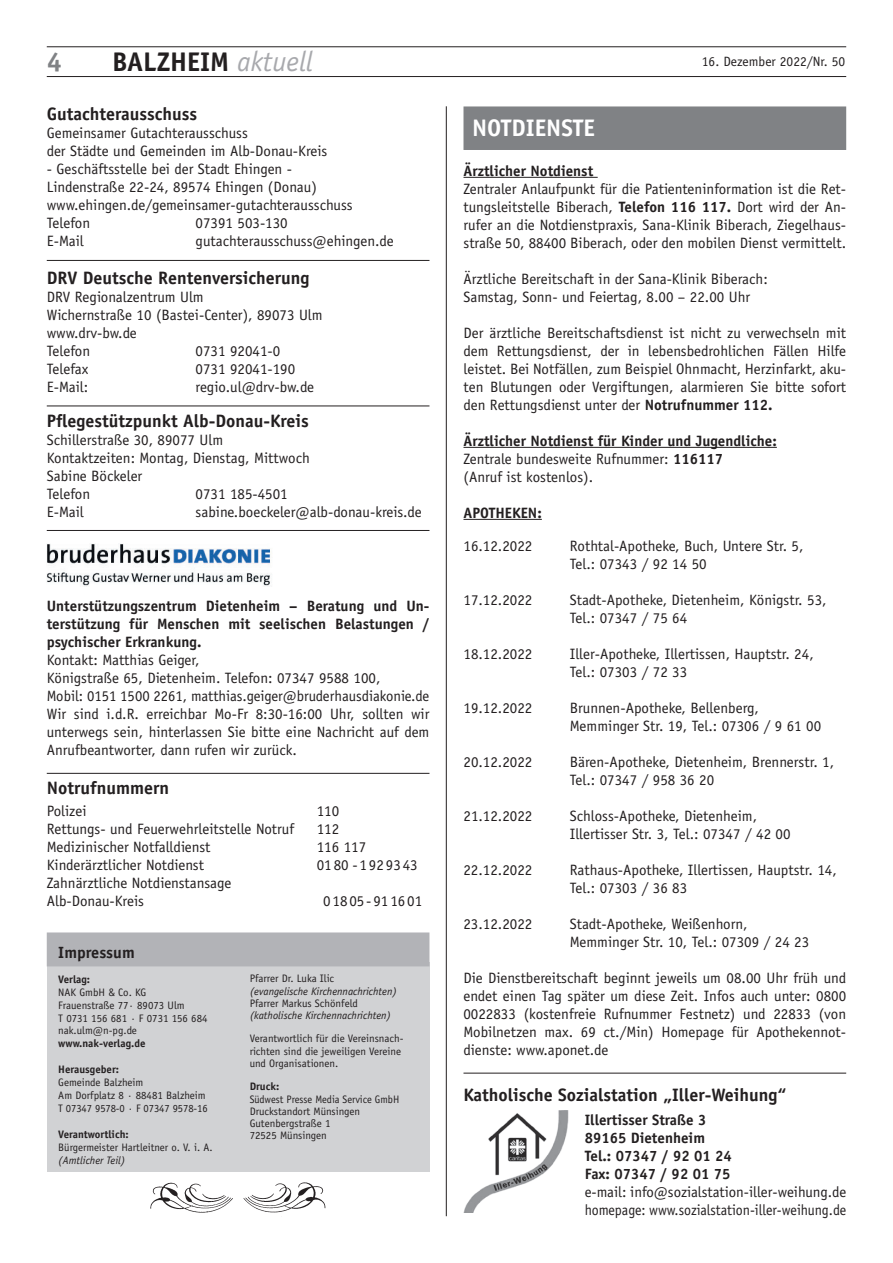
<style>
.page{position:relative;width:893px;height:1263px;background:#fff}
.page>*{position:absolute;margin:0;border:0;box-sizing:border-box;transform-origin:0 0}
.t1{font:700 27px "Officina Sans";color:#231f20}
.t2{font:700 27px "Officina Sans";color:#808285}
.t3{font:700 24px "Officina Sans";color:#fff}
.t4{font:700 18px "Officina Sans";color:#231f20}
.t5{font:700 16.35px "Officina Sans";color:#231f20}
.t6{font:15px/18px "Officina Sans";color:#231f20}
.t7{font:700 15px/18px "Officina Sans";color:#231f20}
.t8{font:13.5px "Officina Sans";color:#231f20}
.t9{font:10.8px/12.9px "Officina Sans";color:#231f20}
.t10{font:10.8px/12.3px "Officina Sans";color:#231f20;scale:.95 1}
.t11{font:italic 10.8px "Officina Sans";color:#231f20}
.t12{font:700 10.8px "Officina Sans";color:#231f20}
.s1{font-weight:400;font-style:italic;font-size:28.35px;color:#a8a9ad}
.s2{font-weight:700}
.s3{font-weight:400}
</style>
<div class="page">
<hr style="left:47px;top:76px;width:799px;height:1px;background:#231f20">
<hr style="left:47px;top:47px;width:799px;height:1px;background:#231f20">
<hr style="left:446px;top:106px;width:1px;height:1110px;background:#231f20">
<hr style="left:463px;top:177px;width:135px;height:1px;background:#231f20">
<hr style="left:463px;top:447px;width:314px;height:1px;background:#231f20">
<hr style="left:463px;top:519px;width:79px;height:1px;background:#231f20">
<hr style="left:463px;top:1073px;width:383px;height:1px;background:#231f20">
<div style="left:463px;top:106px;width:383px;height:44px;background:#808285"></div>
<img style="left:463px;top:1110px;width:106px;height:102px">
<hr style="left:47px;top:260px;width:382px;height:1px;background:#231f20">
<hr style="left:47px;top:406px;width:382px;height:1px;background:#231f20">
<hr style="left:47px;top:530px;width:382px;height:1px;background:#231f20">
<hr style="left:47px;top:773px;width:382px;height:1px;background:#231f20">
<img style="left:47px;top:544px;width:224px;height:42px">
<div style="left:47px;top:962px;width:382px;height:210px;background:#d1d2d4"></div>
<div style="left:47px;top:932px;width:382px;height:34px;background:#b2b3b7"></div>
<img style="left:150px;top:1182px;width:176px;height:31px">
<h1 class="t2" style="left:47px;top:45px;width:17px">4</h1>
<h1 class="t1" style="left:112px;top:45px;width:202px">BALZHEIM <span class="s1">aktuell</span></h1>
<p class="t8" style="left:702px;top:53px;width:145px">16. Dezember 2022/Nr. 50</p>
<p class="t4" style="left:47px;top:103px;width:152px">Gutachterausschuss</p>
<p class="t6" style="left:47px;top:124px;width:282px">Gemeinsamer Gutachterausschuss<br>der Städte und Gemeinden im Alb-Donau-Kreis</p>
<p class="t6" style="left:47px;top:160px;width:307px">- Geschäftsstelle bei der Stadt Ehingen - Lindenstraße 22-24, 89574 Ehingen (Donau) www.ehingen.de/gemeinsamer-gutachterausschuss Telefon</p>
<p class="t6" style="left:196px;top:214px;width:94px">07391 503-130</p>
<p class="t6" style="left:47px;top:232px;width:38px">E-Mail</p>
<p class="t6" style="left:196px;top:232px;width:200px">gutachterausschuss@ehingen.de</p>
<p class="t4" style="left:47px;top:267px;width:264px">DRV Deutsche Rentenversicherung</p>
<p class="t6" style="left:47px;top:288px;width:277px">DRV Regionalzentrum Ulm<br>Wichernstraße 10 (Bastei-Center), 89073 Ulm www.drv-bw.de<br>Telefon</p>
<p class="t6" style="left:196px;top:342px;width:86px">0731 92041-0</p>
<p class="t6" style="left:47px;top:360px;width:43px">Telefax</p>
<p class="t6" style="left:196px;top:360px;width:101px">0731 92041-190</p>
<p class="t6" style="left:47px;top:378px;width:43px">E-Mail:</p>
<p class="t6" style="left:196px;top:378px;width:120px">regio.ul@drv-bw.de</p>
<p class="t4" style="left:47px;top:409px;width:264px">Pflegestützpunkt Alb-Donau-Kreis</p>
<p class="t6" style="left:47px;top:430px;width:265px">Schillerstraße 30, 89077 Ulm<br>Kontaktzeiten: Montag, Dienstag, Mittwoch<br>Sabine Böckeler<br>Telefon</p>
<p class="t6" style="left:196px;top:484px;width:94px">0731 185-4501</p>
<p class="t6" style="left:47px;top:502px;width:38px">E-Mail</p>
<p class="t6" style="left:196px;top:502px;width:228px">sabine.boeckeler@alb-donau-kreis.de</p>
<p class="t7" style="left:47px;top:597px;width:384px;text-align:justify">Unterstützungszentrum Dietenheim – Beratung und Un&shy;terstützung für Menschen mit seelischen Belastungen / psychischer Erkrankung.</p>
<p class="t6" style="left:47px;top:651px;width:384px">Kontakt: Matthias Geiger,<br>Königstraße 65, Dietenheim. Telefon: 07347 9588 100,<br>Mobil: 0151 1500 2261, matthias.geiger@bruderhausdiakonie.de Wir sind i.d.R. erreichbar Mo-Fr 8:30-16:00 Uhr, sollten wir unterwegs sein, hinterlassen Sie bitte eine Nachricht auf dem Anrufbeantworter, dann rufen wir zurück.</p>
<p class="t4" style="left:47px;top:776px;width:124px">Notrufnummern</p>
<p class="t6" style="left:47px;top:802px;width:41px">Polizei</p>
<p class="t6" style="left:317px;top:802px;width:24px">110</p>
<p class="t6" style="left:47px;top:820px;width:249px">Rettungs- und Feuerwehrleitstelle Notruf</p>
<p class="t6" style="left:317px;top:820px;width:24px">112</p>
<p class="t6" style="left:47px;top:838px;width:165px">Medizinischer Notfalldienst</p>
<p class="t6" style="left:317px;top:838px;width:51px">116 117</p>
<p class="t6" style="left:47px;top:856px;width:159px">Kinderärztlicher Notdienst</p>
<p class="t6" style="left:317px;top:856px;width:102px">0180 -1929343</p>
<p class="t6" style="left:47px;top:874px;width:186px">Zahnärztliche Notdienstansage<br>Alb-Donau-Kreis</p>
<p class="t6" style="left:323px;top:892px;width:101px">01805-911601</p>
<p class="t5" style="left:58px;top:942px;width:78px">Impressum</p>
<p class="t12" style="left:58px;top:972px;width:33px">Verlag:</p>
<p class="t9" style="left:58px;top:985px;width:151px">NAK GmbH &amp; Co. KG<br>Frauenstraße 77· 89073 Ulm<br>T 0731 156 681 · F 0731 156 684 nak.ulm@n-pg.de</p>
<p class="t12" style="left:58px;top:1037px;width:89px">www.nak-verlag.de</p>
<p class="t12" style="left:58px;top:1063px;width:62px">Herausgeber:</p>
<p class="t9" style="left:58px;top:1076px;width:151px">Gemeinde Balzheim<br>Am Dorfplatz 8 · 88481 Balzheim<br>T 07347 9578-0 · F 07347 9578-16</p>
<p class="t12" style="left:58px;top:1128px;width:72px">Verantwortlich:</p>
<p class="t9" style="left:58px;top:1141px;width:156px">Bürgermeister Hartleitner o. V. i. A.</p>
<p class="t11" style="left:58px;top:1154px;width:69px">(Amtlicher Teil)</p>
<p class="t9" style="left:250px;top:972px;width:86px">Pfarrer Dr. Luka Ilic</p>
<p class="t11" style="left:250px;top:984px;width:149px">(evangelische Kirchennachrichten)</p>
<p class="t9" style="left:250px;top:997px;width:110px">Pfarrer Markus Schönfeld</p>
<p class="t11" style="left:250px;top:1009px;width:143px">(katholische Kirchennachrichten)</p>
<p class="t9" style="left:250px;top:1032px;width:155px;line-height:12.3px">Verantwortlich für die Vereinsnach&shy;richten sind die jeweiligen Vereine und Organisationen.</p>
<p class="t12" style="left:250px;top:1080px;width:31px">Druck:</p>
<p class="t10" style="left:250px;top:1093px;width:159px">Südwest Presse Media Service GmbH<br>Druckstandort Münsingen<br>Gutenbergstraße 1<br>72525 Münsingen</p>
<h2 class="t3" style="left:472px;top:113px;width:125px">NOTDIENSTE</h2>
<p class="t7" style="left:463px;top:162px;width:131px">Ärztlicher Notdienst</p>
<p class="t6" style="left:463px;top:180px;width:384px;text-align:justify">Zentraler Anlaufpunkt für die Patienteninformation ist die Ret&shy;tungsleitstelle Biberach, <span class="s2">Telefon 116 117.</span> Dort wird der An&shy;rufer an die Notdienstpraxis, Sana-Klinik Biberach, Ziegelhaus&shy;straße 50, 88400 Biberach, oder den mobilen Dienst vermittelt.</p>
<p class="t6" style="left:463px;top:270px;width:306px">Ärztliche Bereitschaft in der Sana-Klinik Biberach:<br>Samstag, Sonn- und Feiertag, 8.00 – 22.00 Uhr</p>
<p class="t6" style="left:463px;top:324px;width:384px;text-align:justify">Der ärztliche Bereitschaftsdienst ist nicht zu verwechseln mit dem Rettungsdienst, der in lebensbedrohlichen Fällen Hilfe leistet. Bei Notfällen, zum Beispiel Ohnmacht, Herzinfarkt, aku&shy;ten Blutungen oder Vergiftungen, alarmieren Sie bitte sofort den Rettungsdienst unter der <span class="s2">Notrufnummer 112.</span></p>
<p class="t7" style="left:463px;top:432px;width:315px">Ärztlicher Notdienst für Kinder und Jugendliche:<br><span class="s3">Zentrale bundesweite Rufnummer:</span> 116117<br><span class="s3">(Anruf ist kostenlos).</span></p>
<p class="t7" style="left:463px;top:504px;width:80px">APOTHEKEN:</p>
<p class="t6" style="left:463px;top:537px;width:70px">16.12.2022</p>
<p class="t6" style="left:570px;top:537px;width:235px">Rothtal-Apotheke, Buch, Untere Str. 5,<br>Tel.: 07343 / 92 14 50</p>
<p class="t6" style="left:463px;top:591px;width:70px">17.12.2022</p>
<p class="t6" style="left:570px;top:591px;width:258px">Stadt-Apotheke, Dietenheim, Königstr. 53,<br>Tel.: 07347 / 75 64</p>
<p class="t6" style="left:463px;top:645px;width:70px">18.12.2022</p>
<p class="t6" style="left:570px;top:645px;width:245px">Iller-Apotheke, Illertissen, Hauptstr. 24,<br>Tel.: 07303 / 72 33</p>
<p class="t6" style="left:463px;top:699px;width:70px">19.12.2022</p>
<p class="t6" style="left:570px;top:699px;width:253px">Brunnen-Apotheke, Bellenberg,<br>Memminger Str. 19, Tel.: 07306 / 9 61 00</p>
<p class="t6" style="left:463px;top:753px;width:70px">20.12.2022</p>
<p class="t6" style="left:570px;top:753px;width:266px">Bären-Apotheke, Dietenheim, Brennerstr. 1,<br>Tel.: 07347 / 958 36 20</p>
<p class="t6" style="left:463px;top:807px;width:70px">21.12.2022</p>
<p class="t6" style="left:570px;top:807px;width:222px">Schloss-Apotheke, Dietenheim,<br>Illertisser Str. 3, Tel.: 07347 / 42 00</p>
<p class="t6" style="left:463px;top:861px;width:70px">22.12.2022</p>
<p class="t6" style="left:570px;top:861px;width:269px">Rathaus-Apotheke, Illertissen, Hauptstr. 14,<br>Tel.: 07303 / 36 83</p>
<p class="t6" style="left:463px;top:915px;width:70px">23.12.2022</p>
<p class="t6" style="left:570px;top:915px;width:241px">Stadt-Apotheke, Weißenhorn,<br>Memminger Str. 10, Tel.: 07309 / 24 23</p>
<p class="t6" style="left:463px;top:969px;width:384px;text-align:justify">Die Dienstbereitschaft beginnt jeweils um 08.00 Uhr früh und endet einen Tag später um diese Zeit. Infos auch unter: 0800<br>0022833 (kostenfreie Rufnummer Festnetz) und 22833 (von Mobilnetzen max. 69 ct./Min) Homepage für Apothekennot&shy;dienste: www.aponet.de</p>
<p class="t4" style="left:463px;top:1083px;width:324px">Katholische Sozialstation „Iller-Weihung“</p>
<p class="t7" style="left:585px;top:1111px;width:149px">Illertisser Straße 3<br>89165 Dietenheim<br>Tel.: 07347 / 92 01 24<br>Fax: 07347 / 92 01 75</p>
<p class="t6" style="left:585px;top:1183px;width:263px">e-mail: info@sozialstation-iller-weihung.de homepage: www.sozialstation-iller-weihung.de</p>
</div>
